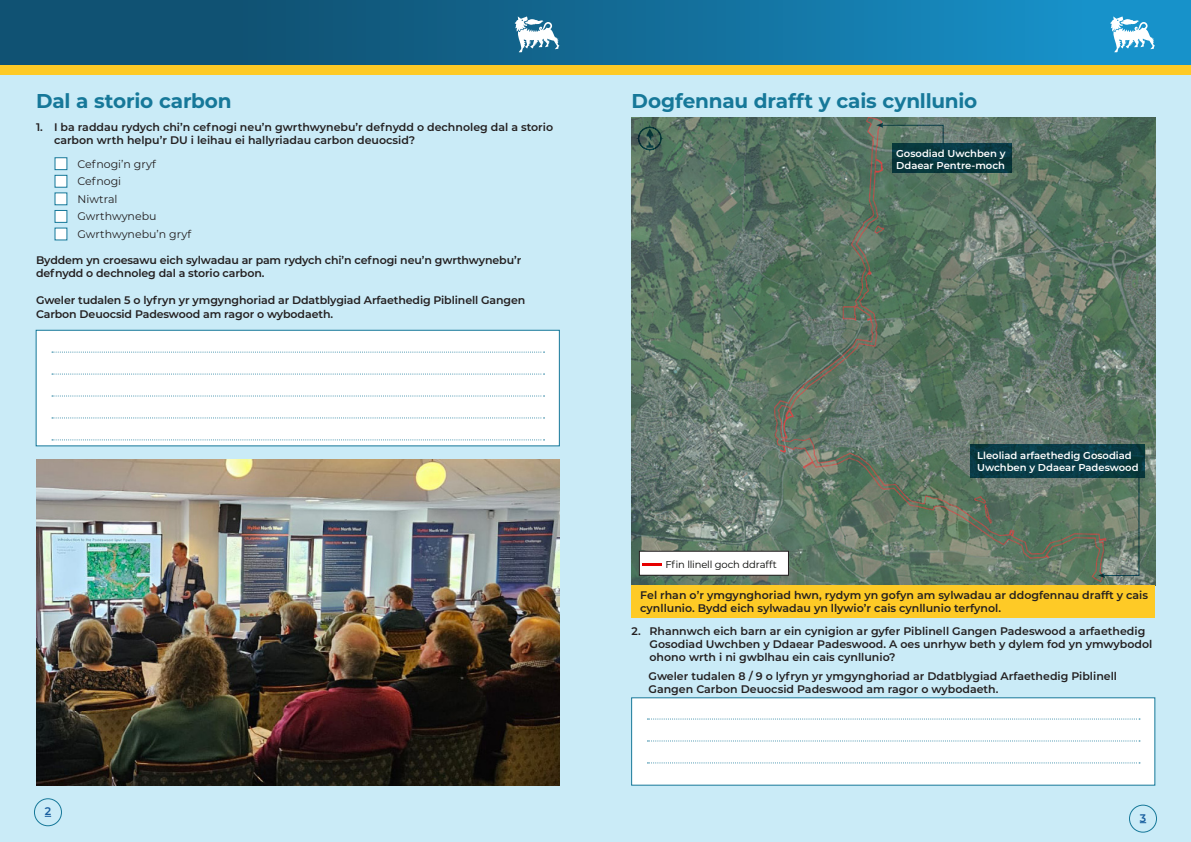
<style>
.page{position:relative;width:1191px;height:842px;background:#fff}
.page>*{position:absolute;margin:0;border:0;box-sizing:border-box;transform-origin:0 0}
.t1{font:700 20px "Montserrat";letter-spacing:-.01em;color:#167899}
.t2{font:600 11px/13.2px "Montserrat";color:#231f20}
.t3{font:11px "Montserrat";color:#231f20}
.Body_Text_-_Regular__Justify{font:600 11px "Montserrat";color:#175d9e}
.t4{font:600 10px/12px "Montserrat";color:#fff}
.Body_Text_-_Regular__Justify-2{font:10px "Montserrat";letter-spacing:-.015em;color:#040503}
</style>
<div class="page">
<div style="left:0;top:74px;width:1191px;height:768px;background:#caebf7"></div>
<div style="left:0;top:0;width:1191px;height:65px;background:linear-gradient(to right,#0f4662,#1793cc)"></div>
<div style="left:0;top:65px;width:595px;height:9px;background:#feca26"></div>
<div style="left:587px;top:65px;width:604px;height:9px;background:#feca26"></div>
<div style="left:55px;top:158px;width:12px;height:12px;background:#fff;border:1px solid #167899"></div>
<div style="left:55px;top:228px;width:12px;height:12px;background:#fff"></div>
<div style="left:55px;top:210px;width:12px;height:12px;background:#fff"></div>
<div style="left:55px;top:193px;width:12px;height:12px;background:#fff"></div>
<div style="left:55px;top:175px;width:12px;height:12px;background:#fff;border:1px solid #167899"></div>
<div style="left:631px;top:698px;width:524px;height:87px;background:#fff"></div>
<div style="left:36px;top:330px;width:523px;height:116px;background:#fff;border:1px solid #167899"></div>
<svg style="left:647px;top:740px;width:493px;height:1px"></svg>
<svg style="left:52px;top:374px;width:492px;height:1px"></svg>
<img style="left:632px;top:118px;width:523px;height:468px">
<svg style="left:52px;top:417px;width:492px;height:1px"></svg>
<svg style="left:647px;top:762px;width:493px;height:1px"></svg>
<svg style="left:52px;top:395px;width:492px;height:1px"></svg>
<svg style="left:647px;top:718px;width:493px;height:1px"></svg>
<svg style="left:52px;top:352px;width:492px;height:1px"></svg>
<svg style="left:52px;top:439px;width:492px;height:1px"></svg>
<img style="left:36px;top:459px;width:523px;height:326px">
<div style="left:1129px;top:805px;width:28px;height:28px;border:1px solid #167899;border-radius:50%"></div>
<div style="left:34px;top:798px;width:28px;height:28px;border:1px solid #167899;border-radius:50%"></div>
<svg style="left:514px;top:16px;width:45px;height:36px"></svg>
<svg style="left:1110px;top:16px;width:45px;height:36px"></svg>
<div style="left:632px;top:586px;width:523px;height:32px;background:#feca26"></div>
<svg style="left:970px;top:444px;width:174px;height:34px;background:#093b45"></svg>
<svg style="left:876px;top:123px;width:68px;height:21px"></svg>
<svg style="left:1098px;top:476px;width:42px;height:102px;background:#697d6c"></svg>
<div style="left:639px;top:551px;width:149px;height:24px;background:#fff"></div>
<div style="left:639px;top:551px;width:150px;height:25px;border:1px solid #231f20"></div>
<hr style="left:642px;top:563px;width:20px;height:3px;background:#e60000">
<svg style="left:636px;top:124px;width:28px;height:29px"></svg>
<svg style="left:892px;top:143px;width:119px;height:30px;background:#07373e"></svg>
<p class="t1" style="left:36px;top:86px;width:197px">Dal a storio carbon</p>
<p class="t1" style="left:631px;top:86px;width:347px">Dogfennau drafft y cais cynllunio</p>
<p class="t2" style="left:54px;top:120px;width:500px;text-indent:-18px">1. I ba raddau rydych chi’n cefnogi neu’n gwrthwynebu’r defnydd o dechnoleg dal a storio carbon wrth helpu’r DU i leihau ei hallyriadau carbon deuocsid?</p>
<p class="t3" style="left:77px;top:156px;width:80px">Cefnogi’n gryf</p>
<p class="t3" style="left:77px;top:174px;width:45px">Cefnogi</p>
<p class="t3" style="left:77px;top:191px;width:41px">Niwtral</p>
<p class="t3" style="left:77px;top:209px;width:81px">Gwrthwynebu</p>
<p class="t3" style="left:77px;top:226px;width:115px">Gwrthwynebu’n gryf</p>
<p class="t2" style="left:36px;top:253px;width:487px">Byddem yn croesawu eich sylwadau ar pam rydych chi’n cefnogi neu’n gwrthwynebu’r defnydd o dechnoleg dal a storio carbon.</p>
<p class="t2" style="left:36px;top:293px;width:491px">Gweler tudalen 5 o lyfryn yr ymgynghoriad ar Ddatblygiad Arfaethedig Piblinell Gangen<br>Carbon Deuocsid Padeswood am ragor o wybodaeth.</p>
<p class="Body_Text_-_Regular__Justify" style="left:45px;top:803px;width:8px">2</p>
<p class="t4" style="left:896px;top:147px;width:111px">Gosodiad Uwchben y</p>
<p class="t4" style="left:896px;top:159px;width:110px">Ddaear Pentre-moch</p>
<p class="Body_Text_-_Regular__Justify-2" style="left:665px;top:558px;width:113px">Ffin llinell goch ddrafft</p>
<p class="t4" style="left:977px;top:449px;width:163px">Lleoliad arfaethedig Gosodiad<br>Uwchben y Ddaear Padeswood</p>
<p class="t2" style="left:640px;top:588px;width:509px">Fel rhan o’r ymgynghoriad hwn, rydym yn gofyn am sylwadau ar ddogfennau drafft y cais cynllunio. Bydd eich sylwadau yn llywio’r cais cynllunio terfynol.</p>
<p class="t2" style="left:649px;top:624px;width:504px;text-indent:-18px">2. Rhannwch eich barn ar ein cynigion ar gyfer Piblinell Gangen Padeswood a arfaethedig<br>Gosodiad Uwchben y Ddaear Padeswood. A oes unrhyw beth y dylem fod yn ymwybodol ohono wrth i ni gwblhau ein cais cynllunio?</p>
<p class="t2" style="left:648px;top:669px;width:470px">Gweler tudalen 8 / 9 o lyfryn yr ymgynghoriad ar Ddatblygiad Arfaethedig Piblinell<br>Gangen Carbon Deuocsid Padeswood am ragor o wybodaeth.</p>
<p class="Body_Text_-_Regular__Justify" style="left:1139px;top:810px;width:8px">3</p>
</div>
